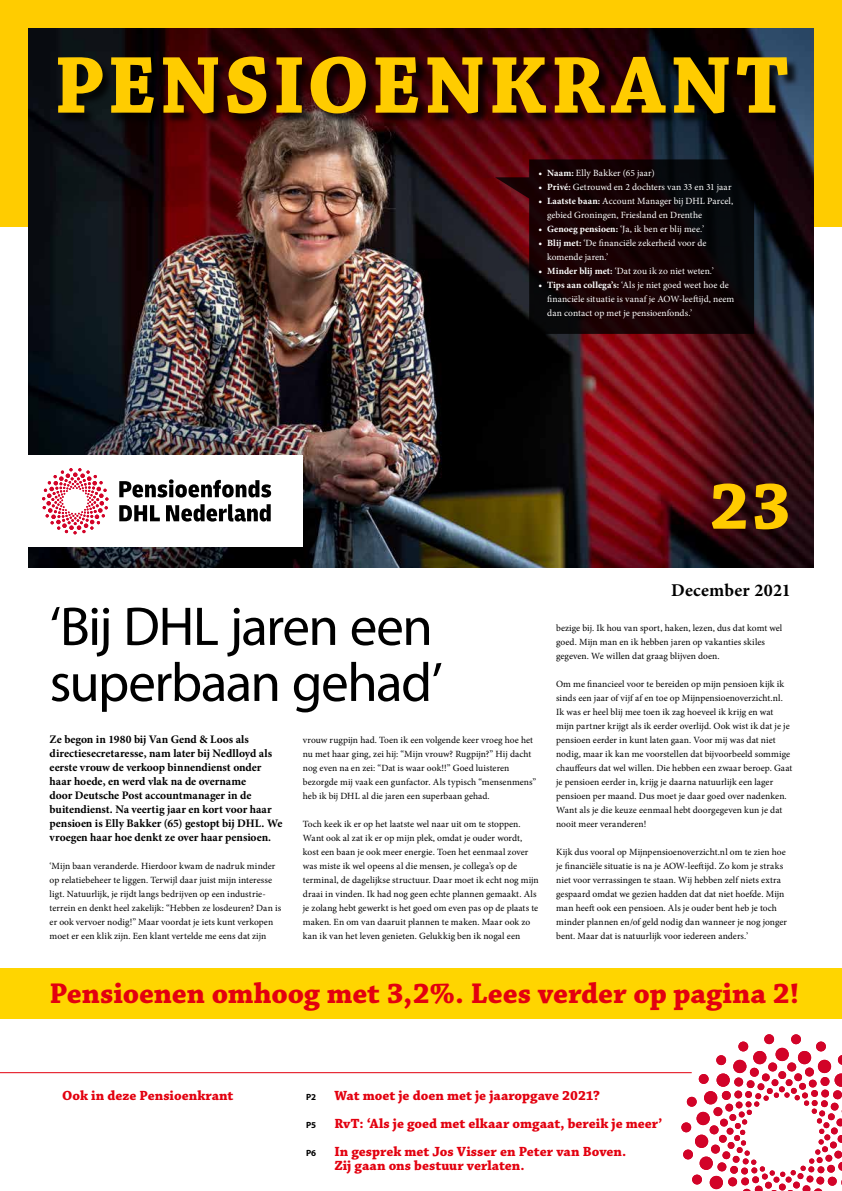
<style>
.page{position:relative;width:842px;height:1191px;background:#fff}
.page>*{position:absolute;margin:0;border:0;box-sizing:border-box;transform-origin:0 0}
.t1{font:700 85px "Chaparral Pro";letter-spacing:.04em;color:#fc0}
.t2{font:700 70px "Chaparral Pro";color:#fc0}
.t3{font:55px/56px "Myriad Pro";letter-spacing:-.025em;color:#000}
.t4{font:700 30px "Chaparral Pro";color:#e3000f}
.t5{font:700 18px "Minion Pro";letter-spacing:.015em;color:#000}
.t6{font:700 14px/14px "Chaparral Pro";color:#e3000f}
.t7{font:700 11.5px/14px "Minion Pro";letter-spacing:-.005em;color:#000}
.t8{font:9.5px/14px "Minion Pro";letter-spacing:.005em;color:#000}
.t9{font:9.5px/14px "Minion Pro";letter-spacing:.005em;color:#fff}
.t10{font:700 9px "Myriad Pro";color:#000}
.s1{font-weight:700}
</style>
<div class="page">
<div style="left:0;top:968px;width:842px;height:50px;background:#ffd500"></div>
<div style="left:0;top:0;width:842px;height:227px;background:#fc0"></div>
<img style="left:28px;top:28px;width:786px;height:539px">
<hr style="left:0;top:1072px;width:692px;height:1px;background:#e3000f">
<svg style="left:681px;top:1034px;width:161px;height:157px"></svg>
<div style="left:0;top:455px;width:303px;height:92px;background:#fff"></div>
<svg style="left:119px;top:505px;width:41px;height:16px"></svg>
<svg style="left:166px;top:504px;width:105px;height:17px"></svg>
<svg style="left:119px;top:479px;width:152px;height:18px"></svg>
<svg style="left:42px;top:468px;width:66px;height:66px"></svg>
<div style="left:60px;top:58px;width:740px;height:68px;background:#000;opacity:.75"></div>
<svg style="left:495px;top:159px;width:259px;height:175px;background:#170507"></svg>
<h1 class="t1" style="left:54px;top:36px;width:736px">PENSIOENKRANT</h1>
<p class="t9" style="left:539px;top:166px;width:118px"><span class="s1">• Naam:</span> Elly Bakker (65 jaar)</p>
<p class="t9" style="left:539px;top:180px;width:194px"><span class="s1">• Privé:</span> Getrouwd en 2 dochters van 33 en 31 jaar</p>
<p class="t9" style="left:547px;top:194px;width:187px;text-indent:-9px"><span class="s1">• Laatste baan:</span> Account Manager bij DHL Parcel, gebied Groningen, Friesland en Drenthe</p>
<p class="t9" style="left:539px;top:222px;width:167px"><span class="s1">• Genoeg pensioen:</span> ‘Ja, ik ben er blij mee.’</p>
<p class="t9" style="left:547px;top:236px;width:161px;text-indent:-9px"><span class="s1">• Blij met:</span> ‘De financiële zekerheid voor de komende jaren.’</p>
<p class="t9" style="left:539px;top:264px;width:177px"><span class="s1">• Minder blij met:</span> ‘Dat zou ik zo niet weten.’</p>
<p class="t9" style="left:547px;top:278px;width:189px;text-indent:-9px"><span class="s1">• Tips aan collega’s:</span> ‘Als je niet goed weet hoe de financiële situatie is vanaf je AOW-leeftijd, neem dan contact op met je pensioenfonds.’</p>
<h2 class="t2" style="left:709px;top:465px;width:83px">23</h2>
<h3 class="t3" style="left:50px;top:597px;width:395px">‘Bij DHL jaren een superbaan gehad’</h3>
<p class="t7" style="left:50px;top:732px;width:234px">Ze begon in 1980 bij Van Gend &amp; Loos als directiesecretaresse, nam later bij Nedlloyd als eerste vrouw de verkoop binnendienst onder haar hoede, en werd vlak na de overname<br>door Deutsche Post accountmanager in de buitendienst. Na veertig jaar en kort voor haar pensioen is Elly Bakker (65) gestopt bij DHL. We vroegen haar hoe denkt ze over haar pensioen.</p>
<p class="t8" style="left:50px;top:859px;width:233px">‘Mijn baan veranderde. Hierdoor kwam de nadruk minder op relatiebeheer te liggen. Terwijl daar juist mijn interesse ligt. Natuurlijk, je rijdt langs bedrijven op een industrie&shy;terrein en denkt heel zakelijk: “Hebben ze losdeuren? Dan is er ook vervoer nodig!” Maar voordat je iets kunt verkopen moet er een klik zijn. Een klant vertelde me eens dat zijn</p>
<p class="t8" style="left:303px;top:733px;width:235px">vrouw rugpijn had. Toen ik een volgende keer vroeg hoe het nu met haar ging, zei hij: “Mijn vrouw? Rugpijn?” Hij dacht nog even na en zei: “Dat is waar ook!!” Goed luisteren bezorgde mij vaak een gunfactor. Als typisch “mensenmens” heb ik bij DHL al die jaren een superbaan gehad.</p>
<p class="t8" style="left:303px;top:817px;width:237px">Toch keek ik er op het laatste wel naar uit om te stoppen.<br>Want ook al zat ik er op mijn plek, omdat je ouder wordt, kost een baan je ook meer energie. Toen het eenmaal zover was miste ik wel opeens al die mensen, je collega’s op de terminal, de dagelijkse structuur. Daar moet ik echt nog mijn draai in vinden. Ik had nog geen echte plannen gemaakt. Als je zolang hebt gewerkt is het goed om even pas op de plaats te maken. En om van daaruit plannen te maken. Maar ook zo kan ik van het leven genieten. Gelukkig ben ik nogal een</p>
<h3 class="t5" style="left:671px;top:577px;width:121px">December 2021</h3>
<p class="t8" style="left:556px;top:621px;width:228px">bezige bij. Ik hou van sport, haken, lezen, dus dat komt wel goed. Mijn man en ik hebben jaren op vakanties skiles gegeven. We willen dat graag blijven doen.</p>
<p class="t8" style="left:556px;top:677px;width:238px">Om me financieel voor te bereiden op mijn pensioen kijk ik sinds een jaar of vijf af en toe op Mijnpensioenoverzicht.nl.<br>Ik was er heel blij mee toen ik zag hoeveel ik krijg en wat mijn partner krijgt als ik eerder overlijd. Ook wist ik dat je je pensioen eerder in kunt laten gaan. Voor mij was dat niet nodig, maar ik kan me voorstellen dat bijvoorbeeld sommige chauffeurs dat wel willen. Die hebben een zwaar beroep. Gaat je pensioen eerder in, krijg je daarna natuurlijk een lager pensioen per maand. Dus moet je daar goed over nadenken.<br>Want als je die keuze eenmaal hebt doorgegeven kun je dat nooit meer veranderen!</p>
<p class="t8" style="left:556px;top:845px;width:233px">Kijk dus vooral op Mijnpensioenoverzicht.nl om te zien hoe je financiële situatie is na je AOW-leeftijd. Zo kom je straks niet voor verrassingen te staan. Wij hebben zelf niets extra gespaard omdat we gezien hadden dat dat niet hoefde. Mijn man heeft ook een pensioen. Als je ouder bent heb je toch minder plannen en/of geld nodig dan wanneer je nog jonger bent. Maar dat is natuurlijk voor iedereen anders.’</p>
<h3 class="t4" style="left:50px;top:976px;width:751px">Pensioenen omhoog met 3,2%. Lees verder op pagina 2!</h3>
<h3 class="t6" style="left:62px;top:1088px;width:173px">Ook in deze Pensioenkrant</h3>
<p class="t10" style="left:306px;top:1091px;width:12px">P2</p>
<h3 class="t6" style="left:334px;top:1088px;width:267px">Wat moet je doen met je jaaropgave 2021?</h3>
<p class="t10" style="left:306px;top:1119px;width:12px">P5</p>
<h3 class="t6" style="left:334px;top:1116px;width:330px">RvT: ‘Als je goed met elkaar omgaat, bereik je meer’</h3>
<p class="t10" style="left:306px;top:1147px;width:12px">P6</p>
<h3 class="t6" style="left:334px;top:1144px;width:293px">In gesprek met Jos Visser en Peter van Boven.<br>Zij gaan ons bestuur verlaten.</h3>
</div>
